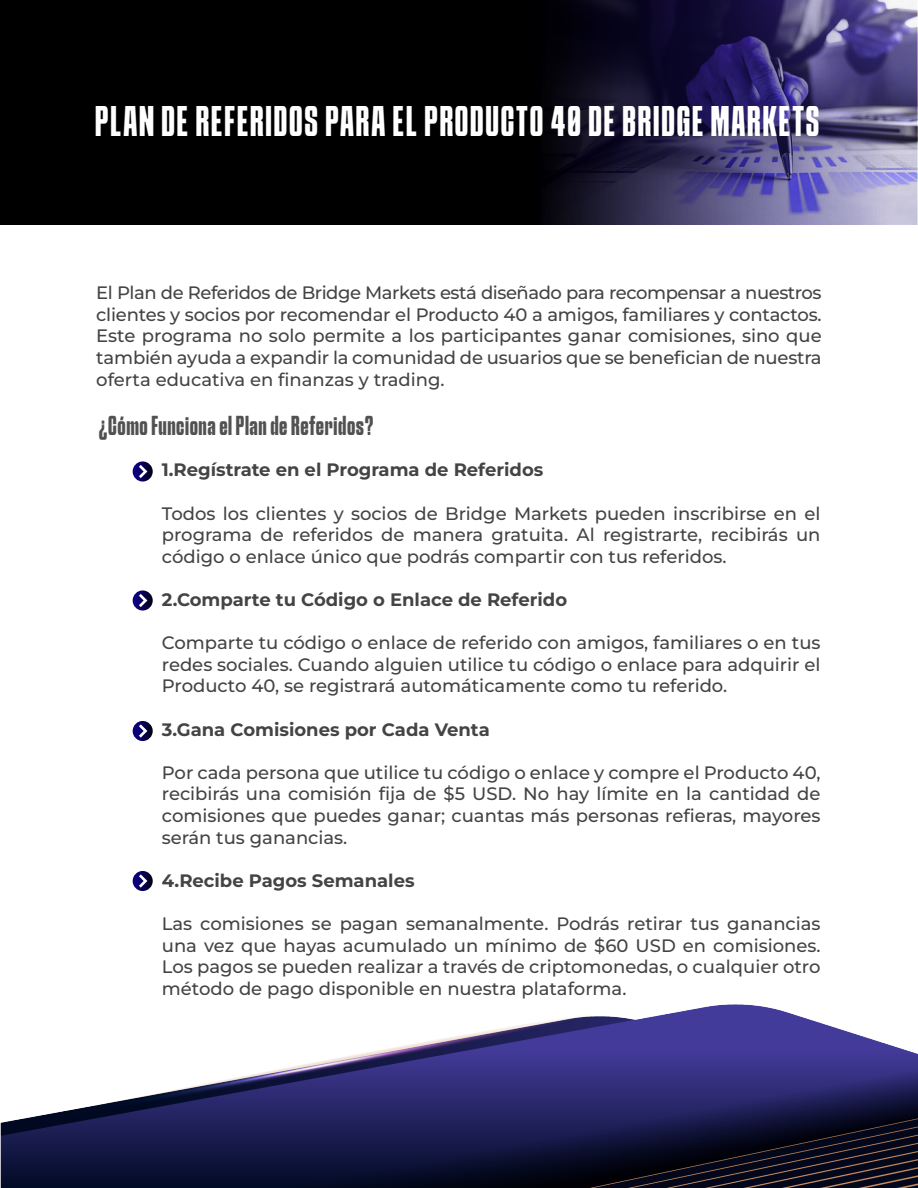
<style>
.page{position:relative;width:918px;height:1188px;background:#fff}
.page>*{position:absolute;margin:0;border:0;box-sizing:border-box;transform-origin:0 0}
.t1{font:condensed 37.5px "SCHABO";letter-spacing:.05em;color:#fff}
.t2{font:condensed 24px "SCHABO";letter-spacing:.025em;color:#515151}
.t3{font:500 18px/21.6px "Montserrat";color:#444;text-align:justify}
.t4{font:700 18px "Montserrat";color:#444}
</style>
<div class="page">
<img style="left:0;top:1004px;width:918px;height:184px">
<svg style="left:0;top:0;width:917px;height:225px;background:#191728"></svg>
<svg style="left:133px;top:461px;width:20px;height:21px"></svg>
<svg style="left:133px;top:590px;width:20px;height:21px"></svg>
<svg style="left:133px;top:721px;width:20px;height:20px"></svg>
<svg style="left:133px;top:871px;width:20px;height:20px"></svg>
<h1 class="t1" style="left:95px;top:99px;width:726px">PLAN DE REFERIDOS PARA EL PRODUCTO 40 DE BRIDGE MARKETS</h1>
<p class="t3" style="left:96px;top:281px;width:727px">El Plan de Referidos de Bridge Markets está diseñado para recompensar a nuestros clientes y socios por recomendar el Producto 40 a amigos, familiares y contactos.<br>Este programa no solo permite a los participantes ganar comisiones, sino que también ayuda a expandir la comunidad de usuarios que se benefician de nuestra oferta educativa en finanzas y trading.</p>
<h2 class="t2" style="left:99px;top:411px;width:276px">¿Cómo Funciona el Plan de Referidos?</h2>
<p class="t4" style="left:162px;top:457px;width:383px">1.Regístrate en el Programa de Referidos</p>
<p class="t3" style="left:162px;top:502px;width:660px">Todos los clientes y socios de Bridge Markets pueden inscribirse en el programa de referidos de manera gratuita. Al registrarte, recibirás un código o enlace único que podrás compartir con tus referidos.</p>
<p class="t4" style="left:162px;top:587px;width:407px">2.Comparte tu Código o Enlace de Referido</p>
<p class="t3" style="left:162px;top:631px;width:660px">Comparte tu código o enlace de referido con amigos, familiares o en tus redes sociales. Cuando alguien utilice tu código o enlace para adquirir el Producto 40, se registrará automáticamente como tu referido.</p>
<p class="t4" style="left:162px;top:716px;width:330px">3.Gana Comisiones por Cada Venta</p>
<p class="t3" style="left:162px;top:761px;width:660px">Por cada persona que utilice tu código o enlace y compre el Producto 40, recibirás una comisión fija de $5 USD. No hay límite en la cantidad de comisiones que puedes ganar; cuantas más personas refieras, mayores serán tus ganancias.</p>
<p class="t4" style="left:162px;top:867px;width:254px">4.Recibe Pagos Semanales</p>
<p class="t3" style="left:162px;top:912px;width:660px">Las comisiones se pagan semanalmente. Podrás retirar tus ganancias una vez que hayas acumulado un mínimo de $60 USD en comisiones.<br>Los pagos se pueden realizar a través de criptomonedas, o cualquier otro método de pago disponible en nuestra plataforma.</p>
</div>
